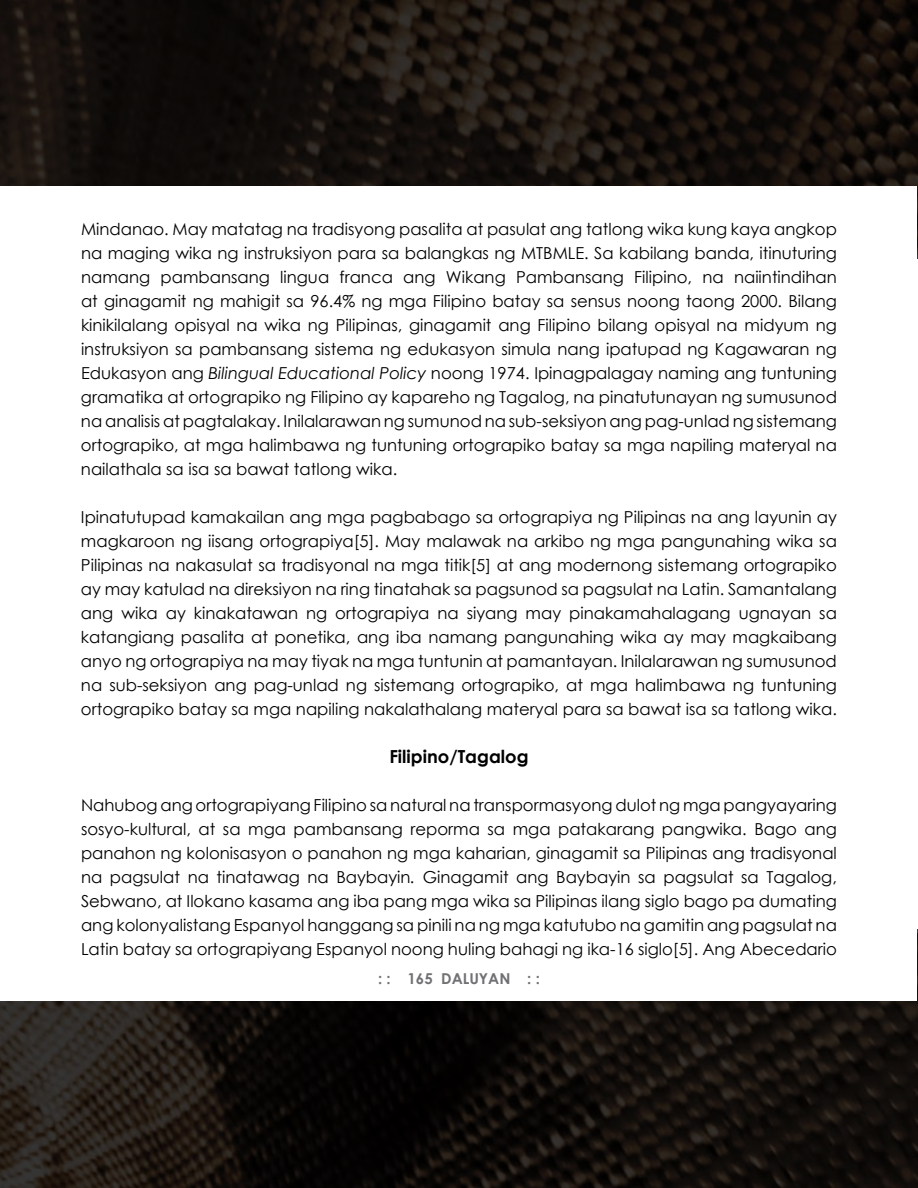
<style>
.page{position:relative;width:918px;height:1188px;background:#fff}
.page>*{position:absolute;margin:0;border:0;box-sizing:border-box;transform-origin:0 0}
.t1{font:700 18px "Century Gothic";color:#000}
.t2{font:16.5px/24px "Century Gothic";color:#000;text-align:justify}
.t3{font:700 15px "Century Gothic";color:#707173}
.s1{font-style:italic}
</style>
<div class="page">
<svg style="left:0;top:929px;width:918px;height:259px"></svg>
<svg style="left:0;top:0;width:918px;height:259px;fill:#140e0b"></svg>
<div style="left:1px;top:187px;width:916px;height:814px;background:#fff"></div>
<p class="t2" style="left:81px;top:217px;width:758px">Mindanao. May matatag na tradisyong pasalita at pasulat ang tatlong wika kung kaya angkop na maging wika ng instruksiyon para sa balangkas ng MTBMLE. Sa kabilang banda, itinuturing namang pambansang lingua franca ang Wikang Pambansang Filipino, na naiintindihan at ginagamit ng mahigit sa 96.4% ng mga Filipino batay sa sensus noong taong 2000. Bilang kinikilalang opisyal na wika ng Pilipinas, ginagamit ang Filipino bilang opisyal na midyum ng instruksiyon sa pambansang sistema ng edukasyon simula nang ipatupad ng Kagawaran ng Edukasyon ang <span class="s1">Bilingual Educational Policy</span> noong 1974. Ipinagpalagay naming ang tuntuning gramatika at ortograpiko ng Filipino ay kapareho ng Tagalog, na pinatutunayan ng sumusunod na analisis at pagtalakay. Inilalarawan ng sumunod na sub-seksiyon ang pag-unlad ng sistemang ortograpiko, at mga halimbawa ng tuntuning ortograpiko batay sa mga napiling materyal na nailathala sa isa sa bawat tatlong wika.</p>
<p class="t2" style="left:81px;top:505px;width:758px">Ipinatutupad kamakailan ang mga pagbabago sa ortograpiya ng Pilipinas na ang layunin ay magkaroon ng iisang ortograpiya[5]. May malawak na arkibo ng mga pangunahing wika sa Pilipinas na nakasulat sa tradisyonal na mga titik[5] at ang modernong sistemang ortograpiko ay may katulad na direksiyon na ring tinatahak sa pagsunod sa pagsulat na Latin. Samantalang ang wika ay kinakatawan ng ortograpiya na siyang may pinakamahalagang ugnayan sa katangiang pasalita at ponetika, ang iba namang pangunahing wika ay may magkaibang anyo ng ortograpiya na may tiyak na mga tuntunin at pamantayan. Inilalarawan ng sumusunod na sub-seksiyon ang pag-unlad ng sistemang ortograpiko, at mga halimbawa ng tuntuning ortograpiko batay sa mga napiling nakalathalang materyal para sa bawat isa sa tatlong wika.</p>
<p class="t1" style="left:389px;top:743px;width:141px">Filipino/Tagalog</p>
<p class="t2" style="left:81px;top:793px;width:757px">Nahubog ang ortograpiyang Filipino sa natural na transpormasyong dulot ng mga pangyayaring sosyo-kultural, at sa mga pambansang reporma sa mga patakarang pangwika. Bago ang panahon ng kolonisasyon o panahon ng mga kaharian, ginagamit sa Pilipinas ang tradisyonal na pagsulat na tinatawag na Baybayin<span class="s1">.</span> Ginagamit ang Baybayin sa pagsulat sa Tagalog, Sebwano, at Ilokano kasama ang iba pang mga wika sa Pilipinas ilang siglo bago pa dumating ang kolonyalistang Espanyol hanggang sa pinili na ng mga katutubo na gamitin ang pagsulat na Latin batay sa ortograpiyang Espanyol noong huling bahagi ng ika-16 siglo[5]. Ang Abecedario</p>
<p class="t3" style="left:378px;top:968px;width:163px">: : 165 DALUYAN : :</p>
</div>
